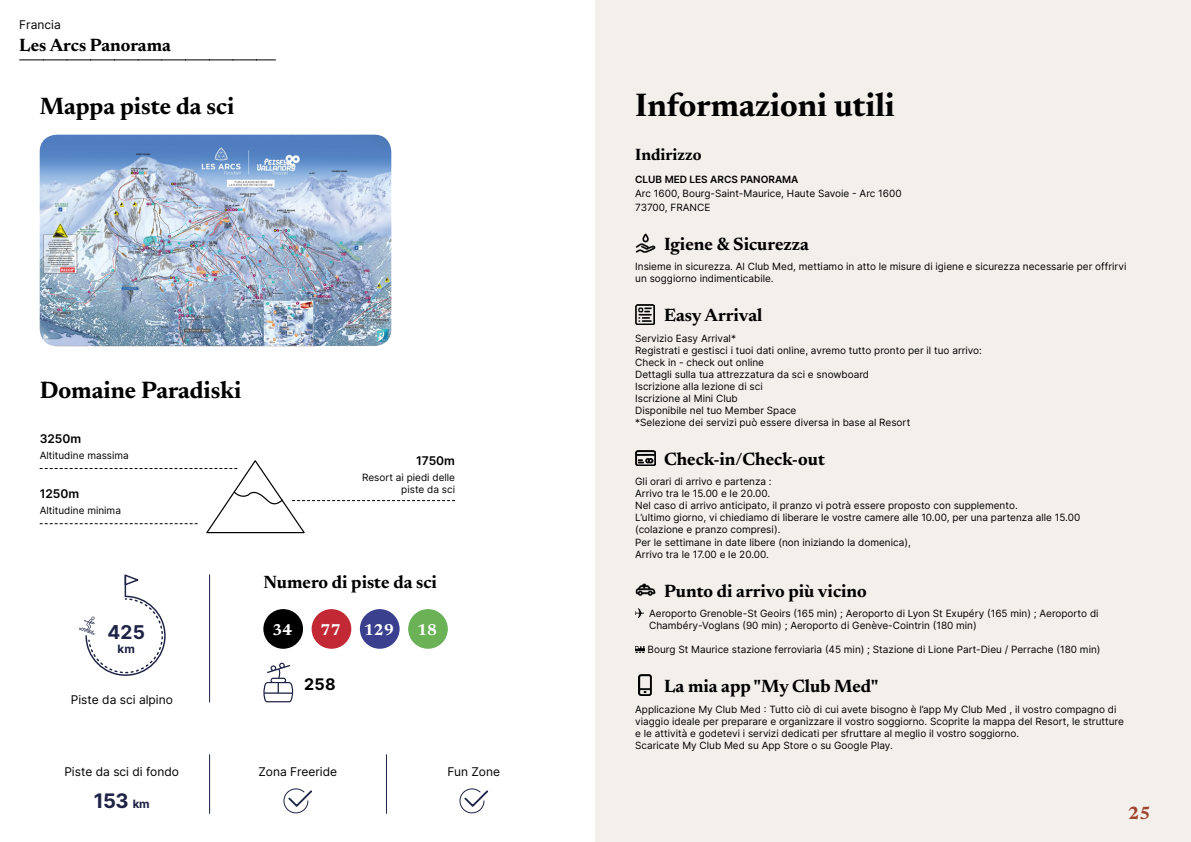
<style>
.page{position:relative;width:1191px;height:842px;background:#fff}
.page>*{position:absolute;margin:0;border:0;box-sizing:border-box;transform-origin:0 0}
.t1{font:700 33px "Newsreader 24 pt";color:#000}
.t2{font:700 24px "Newsreader 24 pt";color:#000}
.t3{font:700 20px "Inter";color:#1e2346}
.t4{font:700 19px "Inter";color:#1e2346}
.t5{font:700 18px "Newsreader 24 pt";color:#000}
.t6{font:700 18px "Newsreader 24 pt";color:#9d432c}
.t7{font:700 16.5px "Newsreader 24 pt";color:#000}
.t8{font:700 16px "Newsreader 24 pt";letter-spacing:.01em;color:#fff}
.t9{font:700 16px "Inter";color:#000}
.t10{font:12px "Inter";color:#000}
.t11{font:600 12px "Inter";color:#000}
.t12{font:700 11.5px "Inter";color:#1e2346}
.t13{font:10px/12px "Inter";color:#000}
.t14{font:600 10px "Inter";color:#000}
.s1{font-size:11.5px}
</style>
<div class="page">
<div style="left:595px;top:0;width:596px;height:842px;background:#f3f0ec"></div>
<img style="left:40px;top:135px;width:351px;height:211px">
<svg style="left:20px;top:60px;width:255px;height:1px"></svg>
<svg style="left:40px;top:460px;width:415px;height:74px"></svg>
<div style="left:263px;top:609px;width:40px;height:40px;background:#000;border-radius:50%"></div>
<div style="left:312px;top:609px;width:39px;height:40px;background:#c22934;border-radius:50%"></div>
<div style="left:360px;top:609px;width:39px;height:40px;background:#3a3f8e;border-radius:50%"></div>
<div style="left:408px;top:609px;width:40px;height:40px;background:#6bb257;border-radius:50%"></div>
<svg style="left:79px;top:574px;width:86px;height:101px"></svg>
<svg style="left:263px;top:663px;width:30px;height:39px"></svg>
<svg style="left:283px;top:788px;width:29px;height:26px"></svg>
<svg style="left:459px;top:788px;width:29px;height:26px"></svg>
<hr style="left:209px;top:755px;width:1px;height:58px;background:#1e2346">
<hr style="left:209px;top:575px;width:1px;height:127px;background:#1e2346">
<hr style="left:386px;top:755px;width:1px;height:58px;background:#1e2346">
<img style="left:635px;top:233px;width:20px;height:20px">
<img style="left:636px;top:304px;width:18px;height:20px">
<img style="left:635px;top:450px;width:20px;height:15px">
<img style="left:635px;top:583px;width:20px;height:13px">
<svg style="left:635px;top:609px;width:8px;height:8px"></svg>
<svg style="left:635px;top:646px;width:10px;height:6px"></svg>
<img style="left:638px;top:674px;width:14px;height:21px">
<p class="t10" style="left:19px;top:15px;width:43px">Francia</p>
<h3 class="t5" style="left:19px;top:32px;width:153px">Les Arcs Panorama</h3>
<h2 class="t2" style="left:40px;top:89px;width:196px">Mappa piste da sci</h2>
<h2 class="t2" style="left:40px;top:372px;width:203px">Domaine Paradiski</h2>
<p class="t11" style="left:40px;top:430px;width:43px">3250m</p>
<p class="t13" style="left:40px;top:449px;width:91px">Altitudine massima</p>
<p class="t11" style="left:40px;top:485px;width:41px">1250m</p>
<p class="t13" style="left:40px;top:504px;width:83px">Altitudine minima</p>
<p class="t11" style="left:416px;top:452px;width:41px">1750m</p>
<p class="t13" style="left:362px;top:471px;width:94px;text-align:right">Resort ai piedi delle piste da sci</p>
<h3 class="t5" style="left:263px;top:569px;width:175px">Numero di piste da sci</h3>
<h3 class="t4" style="left:107px;top:618px;width:39px">425</h3>
<h3 class="t8" style="left:272px;top:618px;width:21px">34</h3>
<h3 class="t8" style="left:321px;top:618px;width:21px">77</h3>
<h3 class="t8" style="left:364px;top:618px;width:32px">129</h3>
<h3 class="t8" style="left:417px;top:618px;width:21px">18</h3>
<p class="t12" style="left:117px;top:640px;width:19px">km</p>
<p class="t10" style="left:71px;top:691px;width:104px">Piste da sci alpino</p>
<p class="t10" style="left:64px;top:762px;width:116px">Piste da sci di fondo</p>
<h3 class="t3" style="left:94px;top:786px;width:57px">153 <span class="s1">km</span></h3>
<h3 class="t9" style="left:304px;top:673px;width:33px">258</h3>
<p class="t10" style="left:258px;top:762px;width:80px">Zona Freeride</p>
<p class="t10" style="left:447px;top:762px;width:54px">Fun Zone</p>
<h1 class="t1" style="left:635px;top:81px;width:261px">Informazioni utili</h1>
<h3 class="t7" style="left:635px;top:143px;width:68px">Indirizzo</h3>
<p class="t14" style="left:635px;top:172px;width:165px">CLUB MED LES ARCS PANORAMA</p>
<p class="t13" style="left:635px;top:186px;width:268px;line-height:14px">Arc 1600, Bourg-Saint-Maurice, Haute Savoie - Arc 1600<br>73700, FRANCE</p>
<h3 class="t5" style="left:664px;top:231px;width:146px">Igiene &amp; Sicurezza</h3>
<p class="t13" style="left:635px;top:261px;width:493px">Insieme in sicurezza. Al Club Med, mettiamo in atto le misure di igiene e sicurezza necessarie per offrirvi un soggiorno indimenticabile.</p>
<h3 class="t5" style="left:664px;top:303px;width:100px">Easy Arrival</h3>
<p class="t13" style="left:635px;top:332px;width:348px">Servizio Easy Arrival*<br>Registrati e gestisci i tuoi dati online, avremo tutto pronto per il tuo arrivo:<br>Check in - check out online<br>Dettagli sulla tua attrezzatura da sci e snowboard<br>Iscrizione alla lezione di sci<br>Iscrizione al Mini Club<br>Disponibile nel tuo Member Space<br>*Selezione dei servizi può essere diversa in base al Resort</p>
<h3 class="t5" style="left:664px;top:446px;width:162px">Check-in/Check-out</h3>
<p class="t13" style="left:635px;top:476px;width:446px">Gli orari di arrivo e partenza :<br>Arrivo tra le 15.00 e le 20.00.<br>Nel caso di arrivo anticipato, il pranzo vi potrà essere proposto con supplemento.<br>L’ultimo giorno, vi chiediamo di liberare le vostre camere alle 10.00, per una partenza alle 15.00 (colazione e pranzo compresi).<br>Per le settimane in date libere (non iniziando la domenica),<br>Arrivo tra le 17.00 e le 20.00.</p>
<h3 class="t5" style="left:664px;top:578px;width:204px">Punto di arrivo più vicino</h3>
<p class="t13" style="left:649px;top:607px;width:451px">Aeroporto Grenoble-St Geoirs (165 min) ; Aeroporto di Lyon St Exupéry (165 min) ; Aeroporto di<br>Chambéry-Voglans (90 min) ; Aeroporto di Genève-Cointrin (180 min)</p>
<p class="t13" style="left:647px;top:643px;width:454px">Bourg St Maurice stazione ferroviaria (45 min) ; Stazione di Lione Part-Dieu / Perrache (180 min)</p>
<h3 class="t5" style="left:664px;top:673px;width:216px">La mia app "My Club Med"</h3>
<p class="t13" style="left:635px;top:703px;width:490px">Applicazione My Club Med : Tutto ciò di cui avete bisogno è l’app My Club Med , il vostro compagno di viaggio ideale per preparare e organizzare il vostro soggiorno. Scoprite la mappa del Resort, le strutture e le attività e godetevi i servizi dedicati per sfruttare al meglio il vostro soggiorno.<br>Scaricate My Club Med su App Store o su Google Play.</p>
<h3 class="t6" style="left:1128px;top:800px;width:24px">25</h3>
</div>
